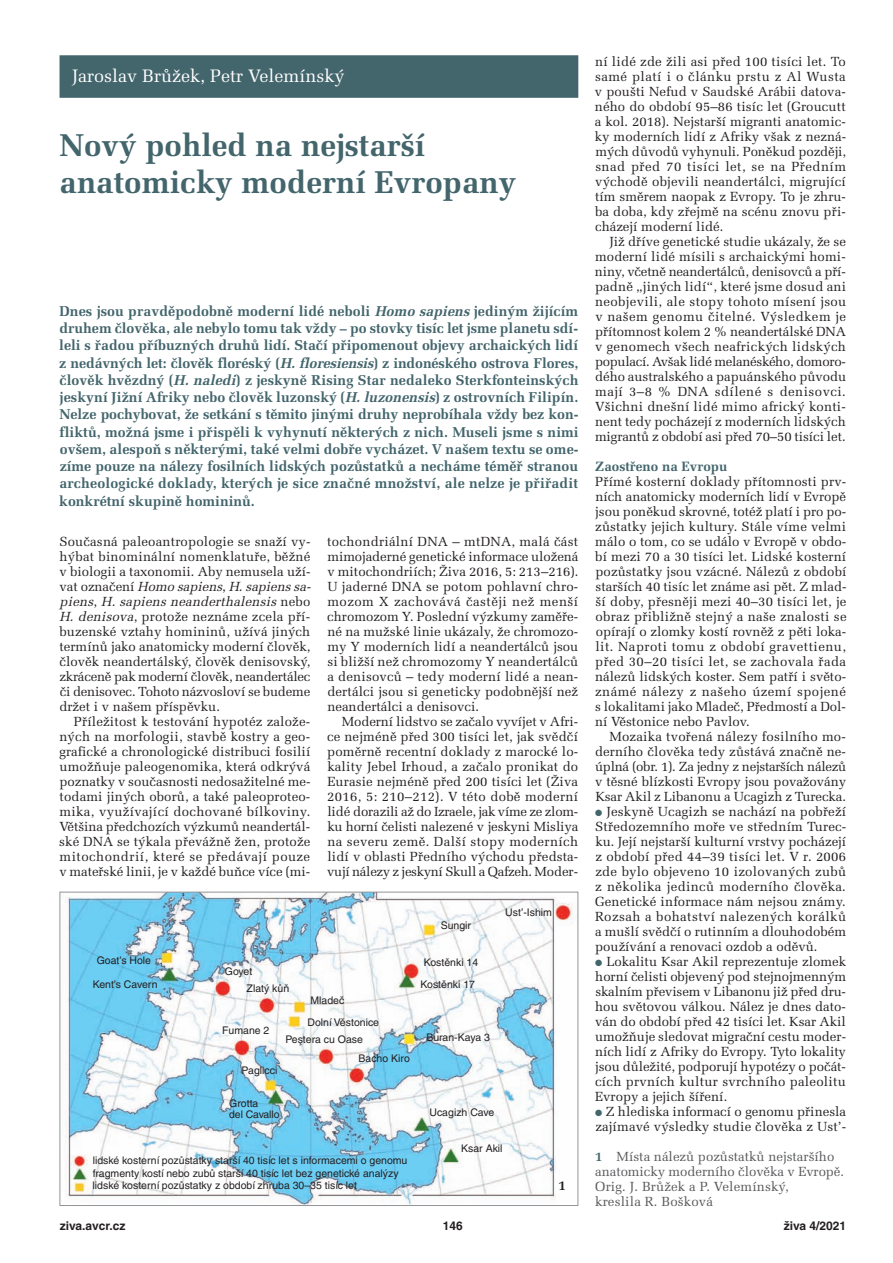
<style>
.page{position:relative;width:893px;height:1263px;background:#fff}
.page>*{position:absolute;margin:0;border:0;box-sizing:border-box;transform-origin:0 0}
.t1{font:700 31.5px/37.5px "Melior CE";color:#43656c}
.t2{font:18px "Melior CE";color:#fff}
.t3{font:700 14.25px/17.2px "Melior CE";color:#43656c;text-align:justify}
.t4{font:700 13.5px "Melior CE";color:#43656c}
.t5{font:700 13.5px "Melior CE";color:#231f20}
.t6{font:13.2px/15px "Melior CE";color:#231f20;text-align:justify}
.t7{font:13.2px/15px "Melior CE";color:#57585a}
.t8{font:700 12px "Helvetica CE";color:#231f20}
.t9{font:10.5px/12.8px "Helvetica CE";color:#231f20}
.s1{font-style:italic}
.s2{color:#43656c}
.s3{font-weight:700;color:#43656c}
</style>
<div class="page">
<div style="left:60px;top:55px;width:518px;height:43px;background:#43656c"></div>
<img style="left:65px;top:894px;width:509px;height:310px">
<div style="left:60px;top:892px;width:518px;height:314px;border:1px solid #939598"></div>
<h2 class="t2" style="left:72px;top:70px;width:274px">Jaroslav Brůžek, Petr Velemínský</h2>
<h1 class="t1" style="left:60px;top:130px;width:458px">Nový pohled na nejstarší anatomicky moderní Evropany</h1>
<p class="t3" style="left:59px;top:304px;width:521px">Dnes jsou pravděpodobně moderní lidé neboli <span class="s1">Homo sapiens</span>jediným žijícím druhem člověka, ale nebylo tomu tak vždy – po stovky tisíc let jsme planetu sdí&shy;leli s řadou příbuzných druhů lidí. Stačí připomenout objevy archaických lidí z nedávných let: člověk floréský (<span class="s1">H. floresiensis</span>) z indonéského ostrova Flores, člověk hvězdný (<span class="s1">H. naledi</span>) z jeskyně Rising Star nedaleko Sterkfonteinských jeskyní Jižní Afriky nebo člověk luzonský (<span class="s1">H.luzonensis</span>) z ostrovních Filipín.<br>Nelze pochybovat, že setkání s těmito jinými druhy neprobíhala vždy bez kon&shy;fliktů, možná jsme i přispěli k vyhynutí některých z nich. Museli jsme s nimi ovšem, alespoň s některými, také velmi dobře vycházet. V našem textu se ome&shy;zíme pouze na nálezy fosilních lidských pozůstatků a necháme téměř stranou archeologické doklady, kterých je sice značné množství, ale nelze je přiřadit konkrétní skupině homininů.</p>
<p class="t6" style="left:59px;top:536px;width:255px;text-align:left">Současná paleoantropologie se snaží vy - hýbat binominální nomenklatuře, běžné v biologii a taxonomii. Aby nemusela uží&shy;v a t o z n a č e n í <span class="s1">Homo sapiens</span>, <span class="s1">H.sapiens sa - piens</span>, <span class="s1">H. sapiens neanderthalensis</span> n e b o <span class="s1">H. denisova</span>, protože neznáme zcela pří&shy;buzenské vztahy homininů, užívá jiných termínů jako anatomicky moderní člověk, člověk neandertálský, člověk denisovský, zkráceně pak moderní člověk, neandertálec či denisovec. Tohoto názvosloví se budeme držet i v našem příspěvku.</p>
<p class="t6" style="left:59px;top:716px;width:253px;text-indent:15px">Příležitost k testování hypotéz založe&shy;ných na morfologii, stavbě kostry a geo&shy;grafické a chronologické distribuci fosilií umožňuje paleogenomika, která odkrývá poznatky v současnosti nedosažitelné me - todami jiných oborů, a také paleoproteo&shy;mika, využívající dochované bílkoviny.<br>Většina předchozích výzkumů neandertál - ské DNA se týkala převážně žen, protože mitochondrií, které se předávají pouze v mateřské linii, je v každé buňce více (mi -</p>
<p class="t6" style="left:327px;top:536px;width:253px">tochondriální DNA – mtDNA, malá část mimojaderné genetické informace uložená v mitochondriích; Živa 2016, 5: 213–216).<br>U jaderné DNA se potom pohlavní chro&shy;mozom X zachovává častěji než menší chromozom Y. Poslední výzkumy zaměře&shy;né na mužské linie ukázaly, že chromozo&shy;my Y moderních lidí a neandertálců jsou si bližší než chromozomy Y neandertálců a denisovců – tedy moderní lidé a nean&shy;dertálci jsou si geneticky podobnější než neandertálci a denisovci.</p>
<p class="t6" style="left:327px;top:716px;width:253px;text-indent:15px">Moderní lidstvo se začalo vyvíjet v Afri&shy;ce nejméně před 300 tisíci let, jak svědčí poměrně recentní doklady z marocké lo - kality Jebel Irhoud, a začalo pronikat do Eurasie nejméně před 200 tisíci let (Živa 2016, 5: 210–212). V této době moderní lidé dorazili až do Izraele, jak víme ze zlom&shy;ku horní čelisti nalezené v jeskyni Misliya na severu země. Další stopy moderních lidí v oblasti Předního východu předsta&shy;vují nálezy z jeskyní Skull a Qafzeh. Moder-</p>
<p class="t9" style="left:441px;top:920px;width:32px">Sungir</p>
<p class="t9" style="left:505px;top:907px;width:48px">Ust’-Ishim</p>
<p class="t9" style="left:97px;top:955px;width:56px">Goat’s Hole</p>
<p class="t9" style="left:93px;top:979px;width:66px">Kent’s Cavern</p>
<p class="t9" style="left:421px;top:953px;width:59px;line-height:21.8px;text-align:center">Kostěnki 14<br>Kostěnki 17</p>
<p class="t9" style="left:225px;top:966px;width:29px">Goyet</p>
<p class="t9" style="left:247px;top:983px;width:44px">Zlatý kůň</p>
<p class="t9" style="left:222px;top:1024px;width:49px">Fumane 2</p>
<p class="t9" style="left:242px;top:1065px;width:37px">Paglicci</p>
<p class="t9" style="left:310px;top:994px;width:35px">Mladeč</p>
<p class="t9" style="left:307px;top:1017px;width:73px">Dolní Věstonice</p>
<p class="t9" style="left:285px;top:1033px;width:79px">Peştera cu Oase</p>
<p class="t9" style="left:426px;top:1032px;width:65px">Buran-Kaya 3</p>
<p class="t9" style="left:358px;top:1053px;width:53px">Bacho Kiro</p>
<p class="t9" style="left:229px;top:1098px;width:52px;line-height:11.2px">Grotta<br>del Cavallo</p>
<p class="t9" style="left:429px;top:1106px;width:66px">Ucagizh Cave</p>
<p class="t9" style="left:461px;top:1143px;width:43px">Ksar Akil</p>
<p class="t9" style="left:93px;top:1155px;width:316px">lidské kosterní pozůstatky starší 40 tisíc let s informacemi o genomu fragmenty kostí nebo zubů starší 40 tisíc let bez genetické analýzy lidské kosterní pozůstatky z období zhruba 30–35 tisíc let</p>
<p class="t5" style="left:559px;top:1180px;width:9px">1</p>
<p class="t6" style="left:595px;top:56px;width:253px">ní lidé zde žili asi před 100 tisíci let. To samé platí i o článku prstu z Al Wusta v poušti Nefud v Saudské Arábii datova&shy;ného do období 95–86 tisíc let (Groucutt a kol. 2018). Nejstarší migranti anatomic&shy;ky moderních lidí z Afriky však z nezná&shy;mých důvodů vyhynuli. Poněkud později, snad před 70 tisíci let, se na Předním východě objevili neandertálci, migrující tím směrem naopak z Evropy. To je zhru&shy;ba doba, kdy zřejmě na scénu znovu při&shy;cházejí moderní lidé.</p>
<p class="t6" style="left:595px;top:236px;width:253px;text-indent:15px">Již dříve genetické studie ukázaly, že se moderní lidé mísili s archaickými homi&shy;niny, včetně neandertálců, denisovců a pří&shy;padně „jiných lidí“, které jsme dosud ani neobjevili, ale stopy tohoto mísení jsou v našem genomu čitelné. Výsledkem je přítomnost kolem 2 % neandertálské DNA v genomech všech neafrických lidských populací. Avšak lidé melanéského, domoro - dého australského a papuánského původu mají 3–8 % DNA sdílené s denisovci.<br>Všichni dnešní lidé mimo africký konti&shy;nent tedy pocházejí z moderních lidských migrantů z období asi před 70–50 tisíci let.</p>
<p class="t4" style="left:595px;top:462px;width:134px">Zaostřeno na Evropu</p>
<p class="t6" style="left:595px;top:476px;width:253px">Přímé kosterní doklady přítomnosti prv&shy;ních anatomicky moderních lidí v Evropě jsou poněkud skrovné, totéž platí i pro po - zůstatky jejich kultury. Stále víme velmi málo o tom, co se událo v Evropě v obdo&shy;bí mezi 70 a 30 tisíci let. Lidské kosterní pozůstatky jsou vzácné. Nálezů z období starších 40 tisíc let známe asi pět. Z mlad&shy;ší doby, přesněji mezi 40–30 tisíci let, je obraz přibližně stejný a naše znalosti se opírají o zlomky kostí rovněž z pěti loka&shy;lit. Naproti tomu z období gravettienu, před 30–20 tisíci let, se zachovala řada nálezů lidských koster. Sem patří i světo - známé nálezy z našeho území spojené s lokalitami jako Mladeč, Předmostí a Dol&shy;ní Věstonice nebo Pavlov.</p>
<p class="t6" style="left:595px;top:731px;width:253px;text-indent:14px">Mozaika tvořená nálezy fosilního mo - derního člověka tedy zůstává značně ne - úplná (obr. 1). Za jedny z nejstarších nálezů v těsné blízkosti Evropy jsou považovány Ksar Akil z Libanonu a Ucagizh z Turecka.</p>
<p class="t6" style="left:595px;top:806px;width:253px"><span class="s2">●</span> Jeskyně Ucagizh se nachází na pobřeží Středozemního moře ve středním Turec&shy;ku. Její nejstarší kulturní vrstvy pocházejí z období před 44–39 tisíci let. V r. 2006 zde bylo objeveno 10 izolovaných zubů z několika jedinců moderního člověka.<br>Genetické informace nám nejsou známy.<br>Rozsah a bohatství nalezených korálků a mušlí svědčí o rutinním a dlouhodobém používání a renovaci ozdob a oděvů.</p>
<p class="t6" style="left:595px;top:956px;width:253px"><span class="s2">●</span> Lokalitu Ksar Akil reprezentuje zlomek horní čelisti objevený pod stejnojmenným skalním převisem v Libanonu již před dru&shy;hou světovou válkou. Nález je dnes dato&shy;ván do období před 42 tisíci let. Ksar Akil umožňuje sledovat migrační cestu moder&shy;ních lidí z Afriky do Evropy. Tyto lokality jsou důležité, podporují hypotézy o počát&shy;cích prvních kultur svrchního paleolitu Evropy a jejich šíření.</p>
<p class="t6" style="left:595px;top:1106px;width:252px"><span class="s2">●</span> Z hlediska informací o genomu přinesla zajímavé výsledky studie člověka z Ust’-</p>
<p class="t7" style="left:595px;top:1151px;width:250px"><span class="s3">1</span> Místa nálezů pozůstatků nejstaršího anatomicky moderního člověka v Evropě.<br>Orig. J. Brůžek a P. Velemínský,<br>kreslila R. Bošková</p>
<p class="t8" style="left:60px;top:1221px;width:67px">ziva.avcr.cz</p>
<p class="t8" style="left:443px;top:1221px;width:22px">146</p>
<p class="t8" style="left:784px;top:1221px;width:64px">živa 4/2021</p>
</div>
